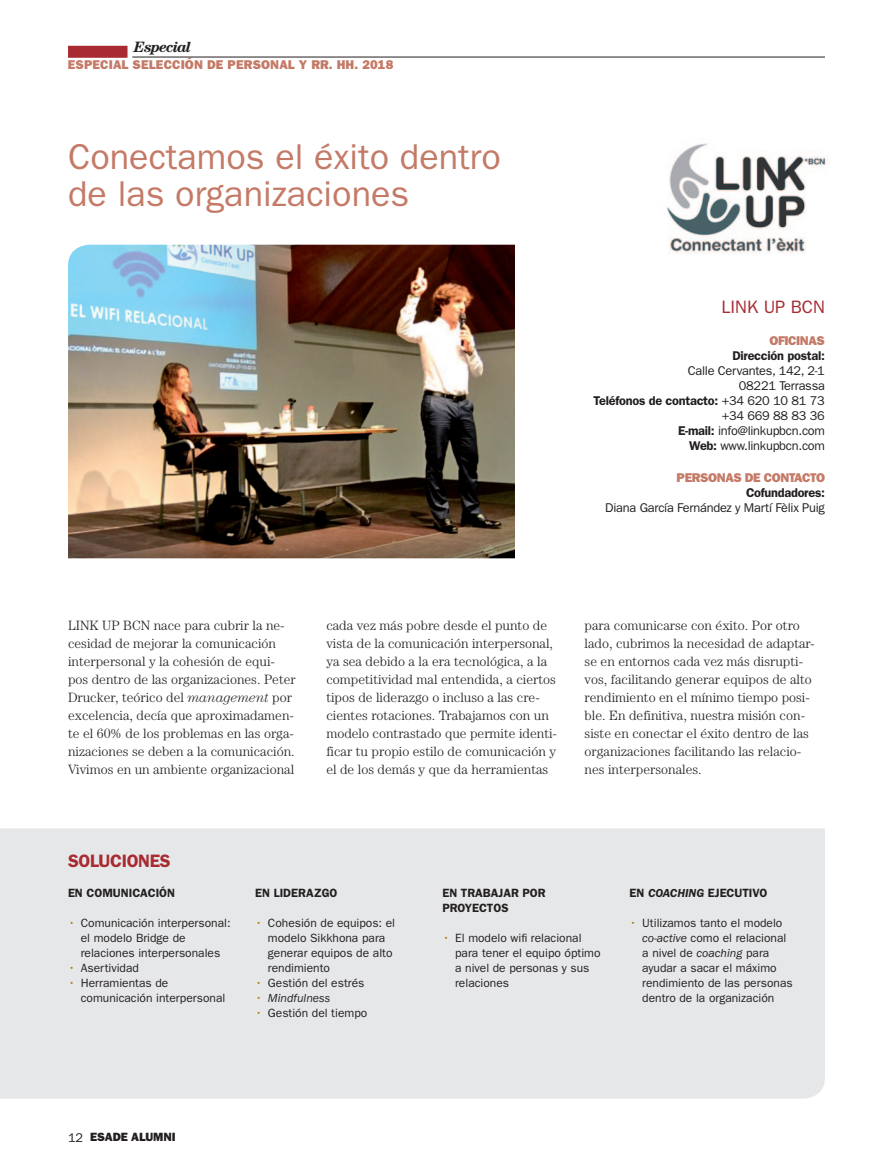
<style>
.page{position:relative;width:893px;height:1170px;background:#fff}
.page>*{position:absolute;margin:0;border:0;box-sizing:border-box;transform-origin:0 0}
.t1{font:36px/37.5px "ITC Franklin Gothic Std";color:#c47a67}
.t2{font:600 18px "ITC Franklin Gothic Std";letter-spacing:-.02em;color:#a72b30}
.t3{font:18px "ITC Franklin Gothic Std";color:#a72b30}
.t4{font:italic 700 15px "Century";letter-spacing:-.06em;color:#231f20}
.t5{font:300 13.5px/18px "Century";color:#231f20}
.t6{font:12.75px/15px "ITC Franklin Gothic Std";letter-spacing:-.02em;color:#231f20;text-align:right}
.t7{font:12.75px "ITC Franklin Gothic Std Hvy";letter-spacing:.01em;color:#c47a67}
.t8{font:600 12.75px "ITC Franklin Gothic Std";letter-spacing:-.02em;color:#231f20}
.t9{font:12.75px "ITC Franklin Gothic Std Hvy";letter-spacing:-.03em;color:#c47a67}
.t10{font:12px/15px "ITC Franklin Gothic Std";color:#231f20}
.t11{font:600 12px/15px "ITC Franklin Gothic Std";color:#231f20}
.t12{font:12px "ITC Franklin Gothic Std Hvy";color:#231f20}
.t13{font:italic 12px "ITC Franklin Gothic Std";color:#231f20}
.s1{font-weight:600}
.s2{font-style:italic}
.s3{color:#b07c0a}
.s4{font-style:normal;color:#b07c0a}
.s5{font-family:"ITC Franklin Gothic Std";font-size:12.75px}
</style>
<div class="page">
<div style="left:0;top:828px;width:825px;height:270px;background:#e6e7e9"></div>
<div style="left:68px;top:46px;width:60px;height:12px;background:#a72b30"></div>
<hr style="left:132px;top:57px;width:693px;height:1px;background:#231f20">
<img style="left:68px;top:245px;width:447px;height:313px">
<img style="left:666px;top:143px;width:162px;height:111px">
<p class="t4" style="left:134px;top:38px;width:59px">Especial</p>
<p class="t7" style="left:68px;top:57px;width:17px">ESPECIAL</p>
<p class="t7" style="left:133px;top:57px;width:262px">SELECCIÓN DE PERSONAL Y RR. HH. 2018</p>
<h1 class="t1" style="left:68px;top:138px;width:434px">Conectamos el éxito dentro de las organizaciones</h1>
<h2 class="t3" style="left:722px;top:297px;width:105px">LINK UP BCN</h2>
<p class="t9" style="left:769px;top:333px;width:57px">OFICINAS</p>
<p class="t8" style="left:732px;top:348px;width:94px">DIRECCIÓN POSTAL:</p>
<p class="t6" style="left:593px;top:363px;width:233px">Calle Cervantes, 142, 2-1<br>08221 Terrassa<br><span class="s1">TELÉFONOS DE CONTACTO:</span> +34 620 10 81 73 +34 669 88 83 36<br><span class="s1">E-MAIL:</span> info@linkupbcn.com<br><span class="s1">WEB:</span> www.linkupbcn.com</p>
<p class="t9" style="left:677px;top:470px;width:150px">PERSONAS DE CONTACTO</p>
<p class="t8" style="left:746px;top:484px;width:80px">COFUNDADORES:</p>
<p class="t6" style="left:605px;top:500px;width:221px">Diana García Fernández y Martí Fèlix Puig</p>
<p class="t5" style="left:68px;top:616px;width:229px">Link Up Bcn nace para cubrir la ne&shy;cesidad de mejorar la comunicación interpersonal y la cohesión de equi&shy;pos dentro de las organizaciones. Peter Drucker, teórico del <span class="s2">management</span> por excelencia, decía que aproximadamen&shy;te el 60% de los problemas en las orga&shy;nizaciones se deben a la comunicación.<br>Vivimos en un ambiente organizacional</p>
<p class="t5" style="left:326px;top:616px;width:232px">cada vez más pobre desde el punto de vista de la comunicación interpersonal, ya sea debido a la era tecnológica, a la competitividad mal entendida, a ciertos tipos de liderazgo o incluso a las cre&shy;cientes rotaciones. Trabajamos con un modelo contrastado que permite identi&shy;ficar tu propio estilo de comunicación y el de los demás y que da herramientas</p>
<p class="t5" style="left:585px;top:616px;width:231px">para comunicarse con éxito. Por otro lado, cubrimos la necesidad de adaptar&shy;se en entornos cada vez más disrupti&shy;vos, facilitando generar equipos de alto rendimiento en el mínimo tiempo posi&shy;ble. En definitiva, nuestra misión con&shy;siste en conectar el éxito dentro de las organizaciones facilitando las relacio&shy;nes interpersonales.</p>
<h2 class="t2" style="left:68px;top:850px;width:104px">SOLUCION ES</h2>
<p class="t11" style="left:68px;top:885px;width:68px">EN COMUNICACI</p>
<p class="t11" style="left:159px;top:885px;width:17px">ÓN</p>
<p class="t10" style="left:81px;top:915px;width:151px;text-indent:-13px"><span class="s3">•</span> Comunicación interpersonal: el modelo Bridge de relaciones interpersonales</p>
<p class="t10" style="left:68px;top:960px;width:72px"><span class="s3">•</span> Asertividad</p>
<p class="t10" style="left:81px;top:975px;width:146px;text-indent:-13px"><span class="s3">•</span> Herramientas de comunicación interpersonal</p>
<p class="t11" style="left:255px;top:885px;width:27px">EN LIDERA</p>
<p class="t11" style="left:314px;top:885px;width:25px">ZGO</p>
<p class="t10" style="left:268px;top:915px;width:129px;text-indent:-13px"><span class="s3">•</span> Cohesión de equipos: el modelo Sikkhona para generar equipos de alto rendimiento</p>
<p class="t10" style="left:255px;top:975px;width:111px"><span class="s3">•</span> Gestión del estrés</p>
<p class="t13" style="left:255px;top:991px;width:77px"><span class="s4">•</span> Mindfulness</p>
<p class="t10" style="left:255px;top:1005px;width:114px"><span class="s3">•</span> Gestión del tiempo</p>
<p class="t12" style="left:68px;top:1130px;width:31px"><span class="s5">12</span> ESADE</p>
<p class="t12" style="left:131px;top:1130px;width:39px">ALUMNI</p>
<p class="t11" style="left:442px;top:885px;width:101px;text-indent:56px">JAR POR<br>PROYECTOS</p>
<p class="t10" style="left:455px;top:930px;width:147px;text-indent:-13px"><span class="s3">•</span> El modelo wifi relacional para tener el equipo óptimo a nivel de personas y sus relaciones</p>
<p class="t11" style="left:442px;top:885px;width:34px">EN TRABA</p>
<p class="t11" style="left:629px;top:885px;width:139px">EN <span class="s2">COACHING</span> EJEC UTIVO</p>
<p class="t10" style="left:642px;top:915px;width:152px;text-indent:-13px"><span class="s3">•</span> Utilizamos tanto el modelo <span class="s2">co-active</span> como el relacional a nivel de <span class="s2">coaching</span> para ayudar a sacar el máximo rendimiento de las personas dentro de la organización</p>
</div>
